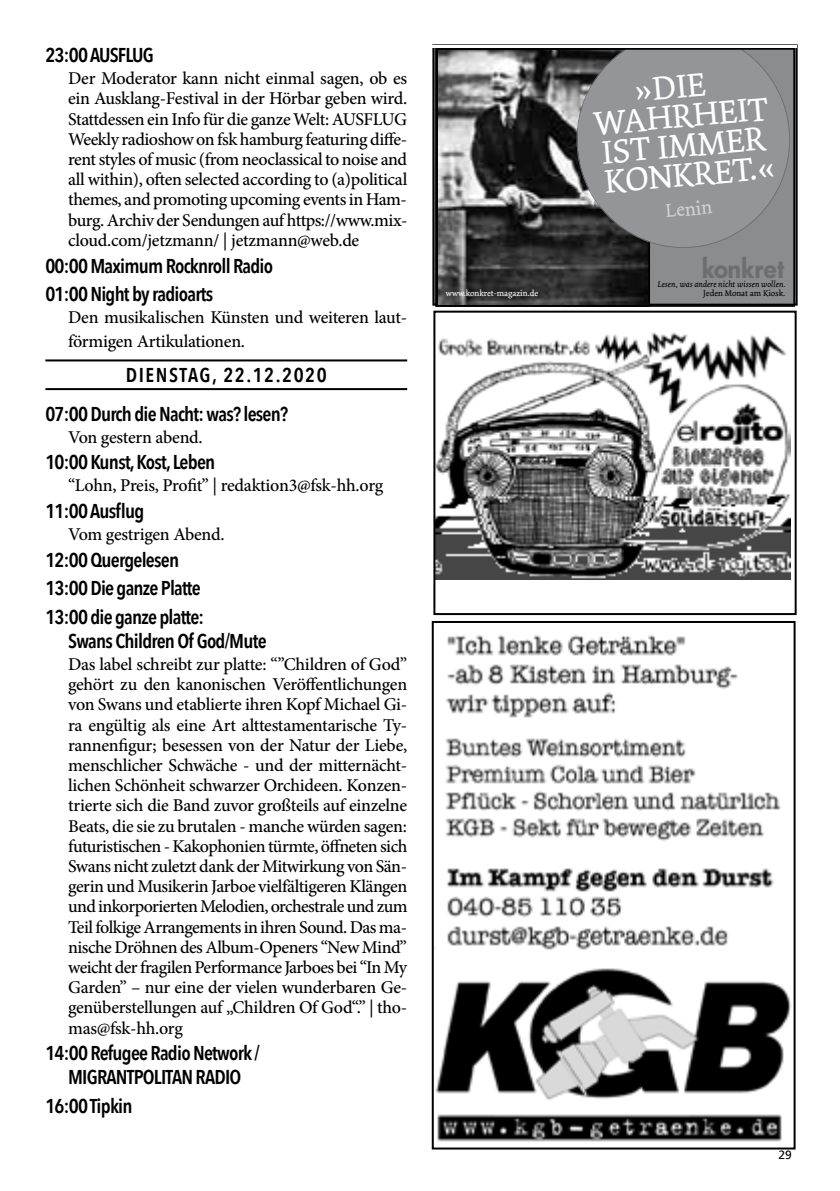
<style>
.page{position:relative;width:840px;height:1191px;background:#fff}
.page>*{position:absolute;margin:0;border:0;box-sizing:border-box;transform-origin:0 0}
.t1{font:34.6px/29.4px "Dolly";color:#fff;text-align:center}
.t2{font:800 29.2px "Futura EF";letter-spacing:-.02em;color:#6d6e71}
.t3{font:600 20px/28.6px "Avenir Next Condensed";letter-spacing:-.04em;color:#000}
.t4{font:19.4px "Dolly";color:#d1d3d4}
.t5{font:500 18px/20.2px "Minion Pro";letter-spacing:-.02em;color:#000;text-align:justify}
.t6{font:12px "Frutiger LT Std";color:#000}
.t7{font:italic 8.6px "Dolly";color:#000}
.t8{font:8.6px "Dolly";color:#fff}
.t9{font:8.6px "Dolly";color:#000}
</style>
<div class="page">
<img style="left:436px;top:332px;width:354px;height:248px">
<div style="left:433px;top:311px;width:363px;height:304px;border:2px solid #000"></div>
<hr style="left:45px;top:359px;width:362px;height:2px;background:#000">
<hr style="left:45px;top:388px;width:362px;height:2px;background:#000">
<img style="left:434px;top:635px;width:357px;height:507px">
<div style="left:431px;top:621px;width:364px;height:528px;border:2px solid #000"></div>
<svg style="left:432px;top:48px;width:364px;height:259px;background:#6f7071"></svg>
<p class="t3" style="left:45px;top:40px;width:110px">23:00 AUSFLUG</p>
<p class="t5" style="left:68px;top:68px;width:341px">Der Moderator kann nicht einmal sagen, ob es ein Ausklang-Festival in der Hörbar geben wird.<br>Stattdessen ein Info für die ganze Welt: AUSFLUG Weekly radioshow on fsk hamburg featuring diffe&shy;rent styles of music (from neoclassical to noise and all within), often selected according to (a)political themes, and promoting upcoming events in Ham&shy;burg. Archiv der Sendungen auf https://www.mix&shy;cloud.com/jetzmann/ | jetzmann@web.de</p>
<p class="t3" style="left:45px;top:251px;width:229px">00:00 Maximum Rocknroll Radio<br>01:00 Night by radioarts</p>
<p class="t5" style="left:68px;top:305px;width:340px;line-height:24px">Den musikalischen Künsten und weiteren laut&shy;förmigen Artikulationen.</p>
<p class="t3" style="left:126px;top:360px;width:42px">Dienstag</p>
<p class="t3" style="left:45px;top:356px;width:283px;line-height:38.2px;text-indent:167px">, 22.12.2020<br>07:00 Durch die Nacht: was? lesen?</p>
<p class="t5" style="left:68px;top:427px;width:136px">Von gestern abend.</p>
<p class="t3" style="left:45px;top:447px;width:171px">10:00 Kunst, Kost, Leben</p>
<p class="t5" style="left:68px;top:475px;width:316px">“Lohn, Preis, Profit” | redaktion3@fsk-hh.org</p>
<p class="t3" style="left:45px;top:496px;width:100px">11:00 Ausflug</p>
<p class="t5" style="left:68px;top:524px;width:158px">Vom gestrigen Abend.</p>
<p class="t3" style="left:45px;top:545px;width:160px">12:00 Quergelesen<br>13:00 Die ganze Platte<br>13:00 die ganze platte:</p>
<p class="t3" style="left:68px;top:626px;width:200px">Swans Children Of God/Mute</p>
<p class="t5" style="left:68px;top:654px;width:341px">Das label schreibt zur platte: “”Children of God” gehört zu den kanonischen Veröffentlichungen von Swans und etablierte ihren Kopf Michael Gi&shy;ra engültig als eine Art alttestamentarische Ty&shy;rannenfigur; besessen von der Natur der Liebe, menschlicher Schwäche - und der mitternächt&shy;lichen Schönheit schwarzer Orchideen. Konzen&shy;trierte sich die Band zuvor großteils auf einzelne Beats, die sie zu brutalen - manche würden sagen: futuristischen - Kakophonien türmte, öffneten sich Swans nicht zuletzt dank der Mitwirkung von Sän&shy;gerin und Musikerin Jarboe vielfältigeren Klängen und inkorporierten Melodien, orchestrale und zum Teil folkige Arrangements in ihren Sound. Das ma&shy;nische Dröhnen des Album-Openers “New Mind” weicht der fragilen Performance Jarboes bei “In My Garden” – nur eine der vielen wunderbaren Ge&shy;genüberstellungen auf „Children Of God“.” | tho&shy;mas@fsk-hh.org</p>
<p class="t3" style="left:45px;top:1041px;width:216px;line-height:24px;text-align:center">14:00 Refugee Radio Network /<br>MIGRANTPOLITAN RADIO</p>
<p class="t3" style="left:45px;top:1091px;width:89px">16:00 Tipkin</p>
<p class="t8" style="left:445px;top:288px;width:94px">www.konkret-magazin.de</p>
<h1 class="t1" style="left:590px;top:80px;width:178px;rotate:-5deg">»DIE<br>WAHRHEIT<br>IST IMMER<br>KONKRET.«</h1>
<p class="t4" style="left:664px;top:200px;width:48px;rotate:-5deg">Lenin</p>
<h2 class="t2" style="left:701px;top:251px;width:84px">konkret</h2>
<p class="t7" style="left:657px;top:279px;width:129px">Lesen, was andere nicht wissen wollen.</p>
<p class="t9" style="left:702px;top:288px;width:84px">Jeden Monat am Kiosk.</p>
<p class="t6" style="left:778px;top:1147px;width:15px">29</p>
</div>
